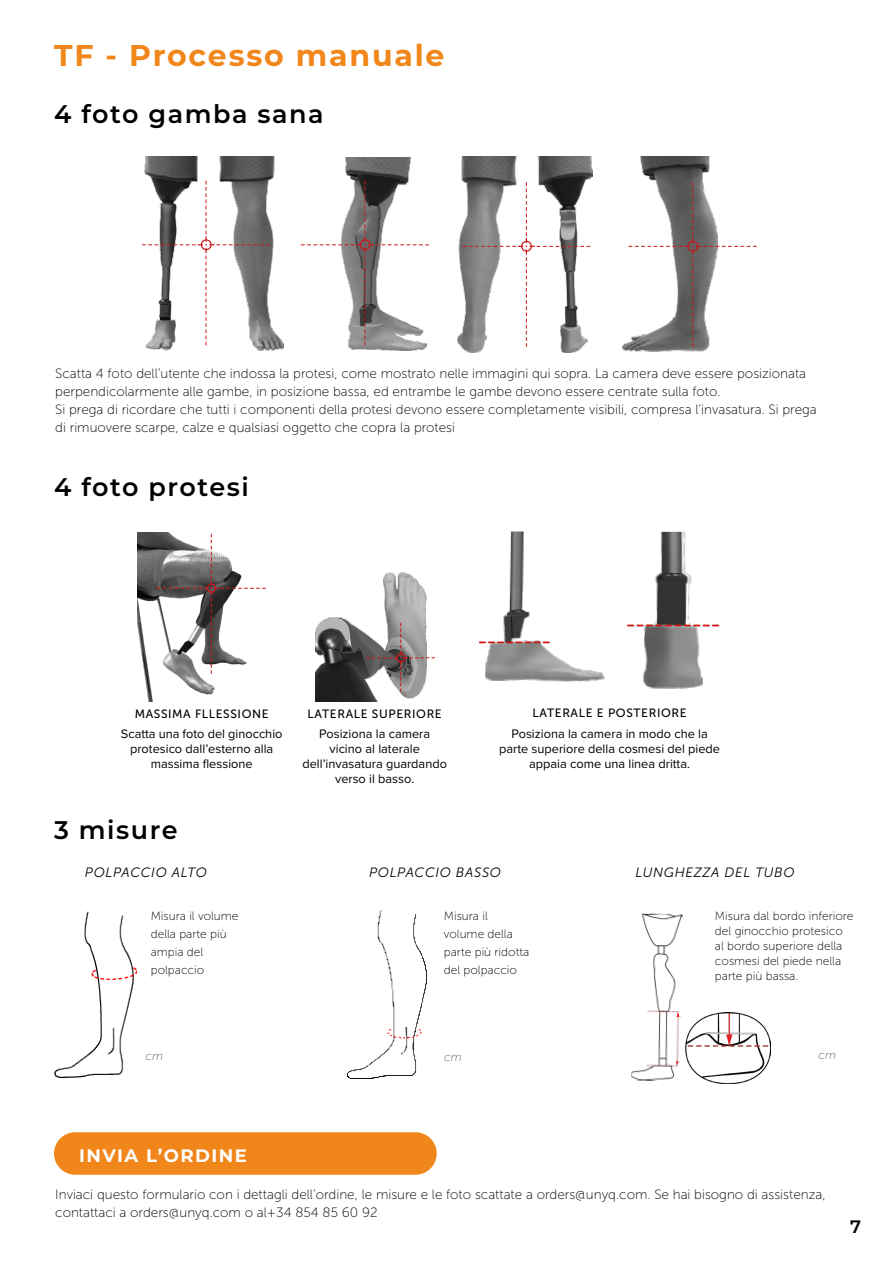
<style>
.page{position:relative;width:893px;height:1263px;background:#fff}
.page>*{position:absolute;margin:0;border:0;box-sizing:border-box;transform-origin:0 0}
.t1{font:700 30px "Montserrat";letter-spacing:.06em;color:#f1861a}
.t2{font:600 25.5px "Montserrat";letter-spacing:.06em;color:#000}
.t3{font:700 18px "Montserrat";letter-spacing:.08em;color:#fff}
.t4{font:600 18px "Montserrat";color:#000}
.t5{font:13.5px/18px "Museo Sans 100";color:#000}
.t6{font:italic 13.5px "Museo Sans 300";letter-spacing:.05em;color:#000}
.t7{font:12.75px/15px "Proxima Nova";color:#000;text-align:center}
.t8{font:12px/18px "Museo Sans 100";color:#000}
.t9{font:12px "Museo Sans 500";letter-spacing:.05em;color:#000}
.t10{font:italic 12px "Museo Sans 100";color:#646363}
</style>
<div class="page">
<img style="left:144px;top:156px;width:140px;height:194px">
<img style="left:345px;top:157px;width:81px;height:194px">
<img style="left:458px;top:156px;width:135px;height:196px">
<img style="left:623px;top:156px;width:87px;height:195px">
<svg style="left:142px;top:181px;width:128px;height:164px"></svg>
<svg style="left:301px;top:181px;width:128px;height:164px"></svg>
<svg style="left:463px;top:183px;width:127px;height:164px"></svg>
<svg style="left:629px;top:183px;width:127px;height:164px"></svg>
<img style="left:485px;top:531px;width:120px;height:151px">
<svg style="left:480px;top:641px;width:69px;height:2px"></svg>
<img style="left:643px;top:532px;width:63px;height:157px">
<svg style="left:628px;top:625px;width:90px;height:1px"></svg>
<img style="left:316px;top:572px;width:110px;height:129px">
<svg style="left:367px;top:623px;width:68px;height:68px"></svg>
<img style="left:138px;top:532px;width:128px;height:169px">
<svg style="left:157px;top:534px;width:108px;height:139px"></svg>
<img style="left:55px;top:912px;width:81px;height:166px">
<img style="left:631px;top:913px;width:51px;height:168px">
<img style="left:347px;top:911px;width:80px;height:167px">
<div style="left:54px;top:1132px;width:383px;height:43px;background:#f1861a;border-radius:21px"></div>
<img style="left:685px;top:1013px;width:85px;height:71px">
<h1 class="t1" style="left:54px;top:34px;width:392px">TF - Processo manuale</h1>
<h2 class="t2" style="left:54px;top:96px;width:271px">4 foto gamba sana</h2>
<p class="t5" style="left:55px;top:365px;width:763px">Scatta 4 foto dell’utente che indossa la protesi, come mostrato nelle immagini qui sopra. La camera deve essere posizionata perpendicolarmente alle gambe, in posizione bassa, ed entrambe le gambe devono essere centrate sulla foto.<br>Si prega di ricordare che tutti i componenti della protesi devono essere completamente visibili, compresa l’invasatura. Si prega di rimuovere scarpe, calze e qualsiasi oggetto che copra la protesi</p>
<h2 class="t2" style="left:54px;top:468px;width:196px">4 foto protesi</h2>
<p class="t9" style="left:135px;top:707px;width:135px">MASSIMA FLLESSIONE</p>
<p class="t7" style="left:121px;top:726px;width:163px">Scatta una foto del ginocchio protesico dall’esterno alla massima flessione</p>
<h2 class="t2" style="left:54px;top:812px;width:125px">3 misure</h2>
<p class="t9" style="left:308px;top:707px;width:136px">LATERALE SUPERIORE</p>
<p class="t9" style="left:532px;top:706px;width:156px">LATERALE E POSTERIORE</p>
<p class="t7" style="left:499px;top:726px;width:222px">Posiziona la camera in modo che la parte superiore della cosmesi del piede appaia come una linea dritta.</p>
<p class="t7" style="left:302px;top:726px;width:146px">Posiziona la camera vicino al laterale dell’invasatura guardando verso il basso.</p>
<p class="t6" style="left:85px;top:865px;width:123px">POLPACCIO ALTO</p>
<p class="t6" style="left:369px;top:865px;width:133px">POLPACCIO BASSO</p>
<p class="t6" style="left:635px;top:865px;width:161px">LUNGHEZZA DEL TUBO</p>
<p class="t8" style="left:715px;top:908px;width:140px;line-height:15px">Misura dal bordo inferiore del ginocchio protesico al bordo superiore della cosmesi del piede nella parte più bassa.</p>
<p class="t8" style="left:444px;top:907px;width:87px">Misura il volume della parte più ridotta del polpaccio</p>
<p class="t8" style="left:151px;top:907px;width:89px">Misura il volume della parte più ampia del polpaccio</p>
<p class="t10" style="left:146px;top:1049px;width:19px">cm</p>
<p class="t10" style="left:444px;top:1050px;width:19px">cm</p>
<p class="t10" style="left:819px;top:1049px;width:19px">cm</p>
<h3 class="t3" style="left:79px;top:1143px;width:169px">INVIA L’ORDINE</h3>
<p class="t5" style="left:55px;top:1186px;width:772px">Inviaci questo formulario con i dettagli dell’ordine, le misure e le foto scattate a orders@unyq.com. Se hai bisogno di assistenza, contattaci a orders@unyq.com o al+34 854 85 60 92</p>
<h3 class="t4" style="left:850px;top:1213px;width:12px">7</h3>
</div>
